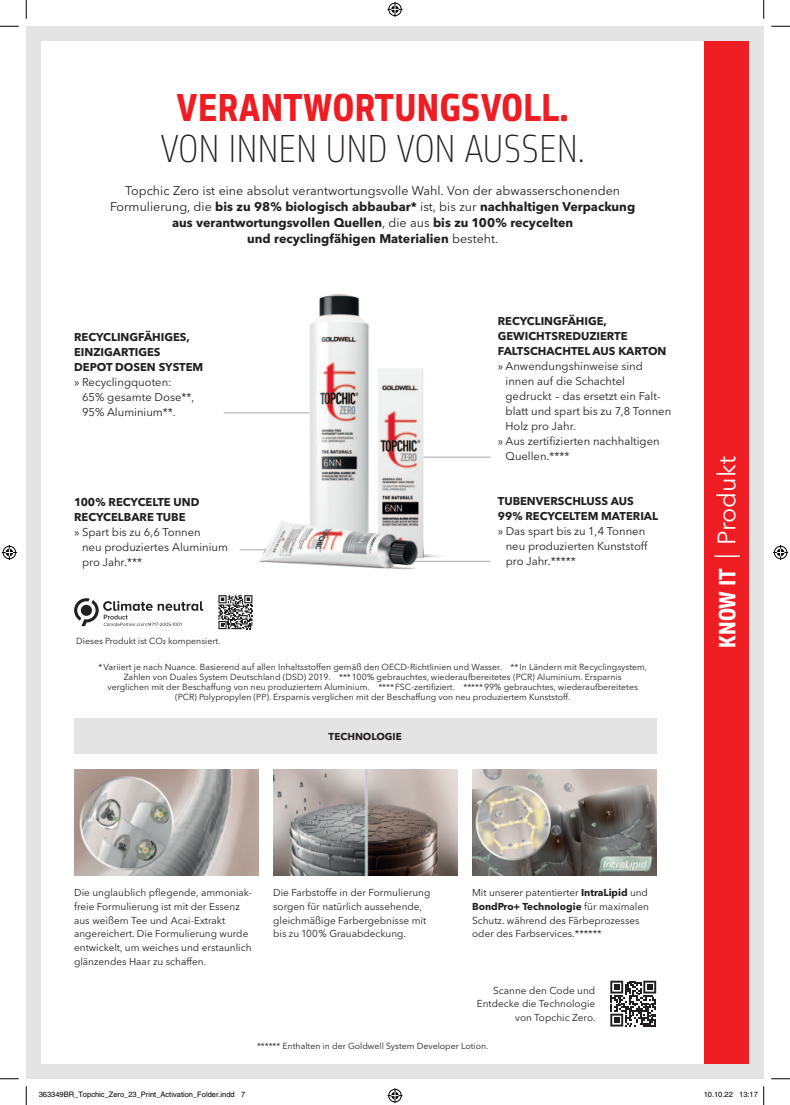
<style>
.page{position:relative;width:790px;height:1105px;background:#fff}
.page>*{position:absolute;margin:0;border:0;box-sizing:border-box;transform-origin:0 0}
.t1{font:100 41.25px "Tram Cn";letter-spacing:.01em;color:#231f20}
.t2{font:700 41.25px "Tram Cn";letter-spacing:.01em;color:#ee1d23}
.t3{font:25px "Avenir Next W1 G";color:#fff}
.t4{font:700 12.5px/16.2px "Avenir Next W1 G";color:#231f20;text-align:center}
.t5{font:11.25px/15px "Avenir Next W1 G";color:#231f20}
.t6{font:700 11.25px/15px "Avenir Next W1 G";color:#231f20}
.t7{font:10px/13.8px "Avenir Next W1 G";color:#231f20}
.t8{font:700 10px "Avenir Next W1 G";color:#231f20}
.t9{font:8.75px/10px "Avenir Next W1 G";color:#231f20;text-align:center}
.t10{font:7.5px "Helvetica";color:#000}
.s1{font-weight:400}
.s2{font-family:"Tram Cn";font-weight:700}
.s3{font-weight:700}
</style>
<div class="page">
<div style="left:26px;top:26px;width:737px;height:1053px;background:#e5e4e4"></div>
<div style="left:41px;top:41px;width:707px;height:1023px;background:#fff"></div>
<div style="left:704px;top:41px;width:44px;height:1023px;background:#ee1d23"></div>
<hr style="left:224px;top:413px;width:112px;height:1px;background:#a8a9ad">
<div style="left:74px;top:719px;width:582px;height:35px;background:#e5e4e4"></div>
<img style="left:236px;top:294px;width:255px;height:276px">
<img style="left:74px;top:769px;width:184px;height:106px">
<img style="left:273px;top:769px;width:184px;height:106px">
<img style="left:472px;top:769px;width:184px;height:106px">
<svg style="left:74px;top:598px;width:129px;height:28px"></svg>
<svg style="left:218px;top:595px;width:35px;height:35px"></svg>
<svg style="left:218px;top:595px;width:34px;height:34px"></svg>
<svg style="left:610px;top:981px;width:46px;height:45px"></svg>
<svg style="left:0;top:25px;width:19px;height:2px"></svg>
<svg style="left:771px;top:25px;width:19px;height:2px"></svg>
<svg style="left:0;top:1078px;width:19px;height:1px"></svg>
<svg style="left:771px;top:1078px;width:19px;height:1px"></svg>
<svg style="left:25px;top:0;width:2px;height:19px"></svg>
<svg style="left:25px;top:1086px;width:2px;height:19px"></svg>
<svg style="left:763px;top:0;width:1px;height:19px"></svg>
<svg style="left:387px;top:2px;width:15px;height:15px"></svg>
<svg style="left:387px;top:1088px;width:15px;height:15px"></svg>
<svg style="left:2px;top:545px;width:15px;height:15px"></svg>
<svg style="left:773px;top:545px;width:15px;height:15px"></svg>
<svg style="left:763px;top:1086px;width:1px;height:19px"></svg>
<h1 class="t2" style="left:176px;top:83px;width:394px">VERANTWORTUNGSVOLL.</h1>
<h1 class="t1" style="left:160px;top:125px;width:426px">VON INNEN UND VON AUSSEN.</h1>
<p class="t4" style="left:110px;top:182px;width:526px"><span class="s1">Topchic Zero ist eine absolut verantwortungsvolle Wahl. Von der abwasserschonenden Formulierung, die</span> bis zu 98% biologisch abbaubar* <span class="s1">ist, bis zur</span> nachhaltigen Verpackung aus verantwortungsvollen Quellen<span class="s1">, die aus</span> bis zu 100% recycelten<br>und recyclingfähigen Materialien <span class="s1">besteht.</span></p>
<p class="t6" style="left:74px;top:330px;width:131px">RECYCLINGFÄHIGES,<br>EINZIGARTIGES<br>DEPOT DOSEN SYSTEM</p>
<p class="t5" style="left:82px;top:375px;width:114px;text-indent:-8px">» Recyclingquoten:<br>65% gesamte Dose**,<br>95% Aluminium**.</p>
<p class="t6" style="left:74px;top:494px;width:127px">100% RECYCELTE UND<br>RECYCELBARE TUBE</p>
<p class="t5" style="left:82px;top:525px;width:147px;text-indent:-8px">» Spart bis zu 6,6 Tonnen<br>neu produziertes Aluminium pro Jahr.***</p>
<p class="t9" style="left:76px;top:635px;width:146px">Dieses Produkt ist CO2 kompensiert.</p>
<p class="t6" style="left:498px;top:313px;width:170px">RECYCLINGFÄHIGE,<br>GEWICHTSREDUZIERTE<br>FALTSCHACHTEL AUS KARTON</p>
<p class="t5" style="left:498px;top:358px;width:147px">» Anwendungshinweise sind</p>
<p class="t5" style="left:505px;top:373px;width:121px">innen auf die Schachtel</p>
<p class="t5" style="left:505px;top:388px;width:157px">gedruckt – das ersetzt ein Falt-</p>
<p class="t5" style="left:505px;top:403px;width:167px">blatt und spart bis zu 7,8 Tonnen</p>
<p class="t5" style="left:505px;top:418px;width:72px">Holz pro Jahr.</p>
<p class="t5" style="left:498px;top:433px;width:163px">» Aus zertifizierten nachhaltigen</p>
<p class="t5" style="left:505px;top:448px;width:66px">Quellen.****</p>
<p class="t6" style="left:498px;top:493px;width:162px">TUBENVERSCHLUSS AUS<br>99% RECYCELTEM MATERIAL</p>
<p class="t5" style="left:505px;top:523px;width:143px;text-indent:-8px">» Das spart bis zu 1,4 Tonnen neu produzierten Kunststoff pro Jahr.*****</p>
<p class="t9" style="left:98px;top:662px;width:550px">*Variiert je nach Nuance. Basierend auf allen Inhaltsstoffen gemäß den OECD-Richtlinien und Wasser. ** In Ländern mit Recyclingsystem, Zahlen von Duales System Deutschland (DSD) 2019. ***100% gebrauchtes, wiederaufbereitetes (PCR) Aluminium. Ersparnis<br>verglichen mit der Beschaffung von neu produziertem Aluminium. ****FSC-zertifiziert. *****99% gebrauchtes, wiederaufbereitetes (PCR) Polypropylen (PP). Ersparnis verglichen mit der Beschaffung von neu produziertem Kunststoff.</p>
<p class="t8" style="left:328px;top:730px;width:75px">TECHNOLOGIE</p>
<h2 class="t3" style="left:711px;top:648px;width:193px;rotate:-90deg"><span class="s2">Know it</span> | Produkt</h2>
<p class="t7" style="left:74px;top:886px;width:179px">Die unglaublich pflegende, ammoniak&shy;freie Formulierung ist mit der Essenz aus weißem Tee und Acai-Extrakt angereichert. Die Formulierung wurde entwickelt, um weiches und erstaunlich glänzendes Haar zu schaffen.</p>
<p class="t7" style="left:273px;top:886px;width:159px">Die Farbstoffe in der Formulierung sorgen für natürlich aussehende, gleichmäßige Farbergebnisse mit bis zu 100% Grauabdeckung.</p>
<p class="t7" style="left:472px;top:886px;width:178px">Mit unserer patentierter <span class="s3">IntraLipid</span> und <span class="s3">BondPro+ Technologie</span> für maximalen Schutz. während des Färbeprozesses oder des Farbservices.******</p>
<p class="t7" style="left:477px;top:983px;width:120px;text-align:right">Scanne den Code und<br>Entdecke die Technologie von Topchic Zero.</p>
<p class="t9" style="left:257px;top:1041px;width:233px">****** Enthalten in der Goldwell System Developer Lotion.</p>
<p class="t10" style="left:39px;top:1090px;width:208px">363349BR_Topchic_Zero_23_Print_Activation_Folder.indd 7</p>
<p class="t10" style="left:703px;top:1090px;width:56px">10.10.22 13:17</p>
</div>
